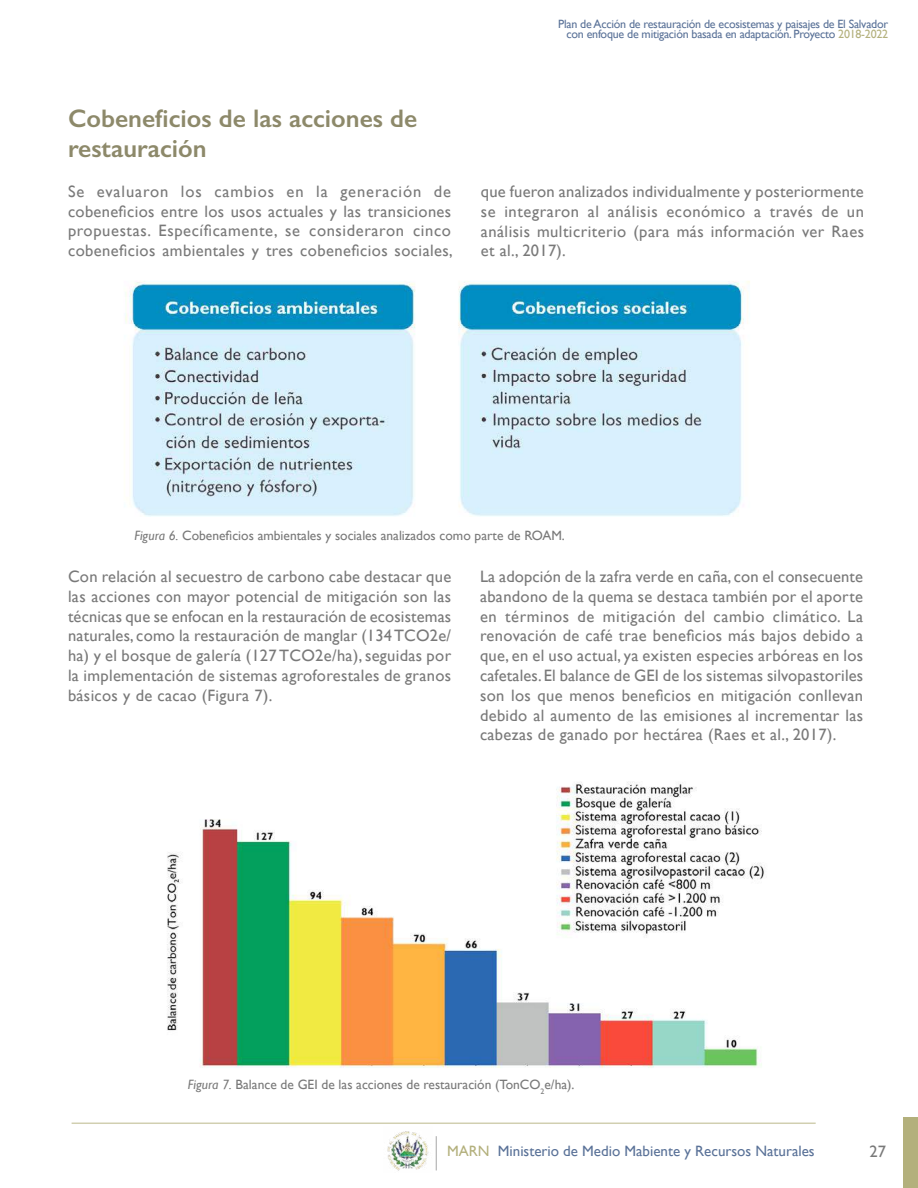
<style>
.page{position:relative;width:918px;height:1188px;background:#fff}
.page>*{position:absolute;margin:0;border:0;box-sizing:border-box;transform-origin:0 0}
.t1{font:600 25.5px/30.6px "Gill Sans";color:#8d896a}
.t2{font:16.5px/19.8px "Gill Sans";letter-spacing:.02em;color:#797979;text-align:justify}
.t3{font:16.5px "Gill Sans";color:#797979}
.t4{font:15px "Gill Sans";color:#5a7298}
.t5{font:13.5px "Gill Sans";color:#797979}
.t6{font:12px/10.5px "Gill Sans";letter-spacing:-.02em;color:#5a7298;text-align:right}
.s1{color:#b3b07c}
.s2{font-style:italic}
</style>
<div class="page">
<hr style="left:72px;top:1123px;width:744px;height:1px;background:#b3b07c">
<div style="left:904px;top:1117px;width:14px;height:71px;background:#b3b07c"></div>
<img style="left:387px;top:1131px;width:42px;height:40px">
<hr style="left:436px;top:1136px;width:1px;height:34px;background:#000">
<img style="left:125px;top:281px;width:625px;height:236px">
<img style="left:167px;top:782px;width:597px;height:286px">
<p class="t6" style="left:558px;top:19px;width:331px">Plan de Acción de restauración de ecosistemas y paisajes de El Salvador con enfoque de mitigación basada en adaptación. Proyecto <span class="s1">2018-2022</span></p>
<h1 class="t1" style="left:68px;top:102px;width:351px">Cobeneficios de las acciones de restauración</h1>
<p class="t2" style="left:68px;top:182px;width:386px">Se evaluaron los cambios en la generación de cobeneficios entre los usos actuales y las transiciones propuestas. Específicamente, se consideraron cinco cobeneficios ambientales y tres cobeneficios sociales,</p>
<p class="t2" style="left:481px;top:182px;width:385px">que fueron analizados individualmente y posteriormente se integraron al análisis económico a través de un análisis multicriterio (para más información ver Raes et al., 2017).</p>
<p class="t5" style="left:134px;top:527px;width:432px"><span class="s2">Figura 6.</span> Cobeneficios ambientales y sociales analizados como parte de ROAM.</p>
<p class="t2" style="left:68px;top:567px;width:385px">Con relación al secuestro de carbono cabe destacar que las acciones con mayor potencial de mitigación son las técnicas que se enfocan en la restauración de ecosistemas naturales, como la restauración de manglar (134 TCO2e/ ha) y el bosque de galería (127 TCO2e/ha), seguidas por la implementación de sistemas agroforestales de granos básicos y de cacao (Figura 7).</p>
<p class="t2" style="left:480px;top:567px;width:385px">La adopción de la zafra verde en caña, con el consecuente abandono de la quema se destaca también por el aporte en términos de mitigación del cambio climático. La renovación de café trae beneficios más bajos debido a que, en el uso actual, ya existen especies arbóreas en los cafetales. El balance de GEI de los sistemas silvopastoriles son los que menos beneficios en mitigación conllevan debido al aumento de las emisiones al incrementar las cabezas de ganado por hectárea (Raes et al., 2017).</p>
<p class="t5" style="left:188px;top:1077px;width:388px"><span class="s2">Figura 7.</span> Balance de GEI de las acciones de restauración (TonCO<sub>2</sub>e/ha).</p>
<p class="t4" style="left:447px;top:1142px;width:369px"><span class="s1">MARN</span> Ministerio de Medio Mabiente y Recursos Naturales</p>
<p class="t3" style="left:870px;top:1141px;width:18px">27</p>
</div>
